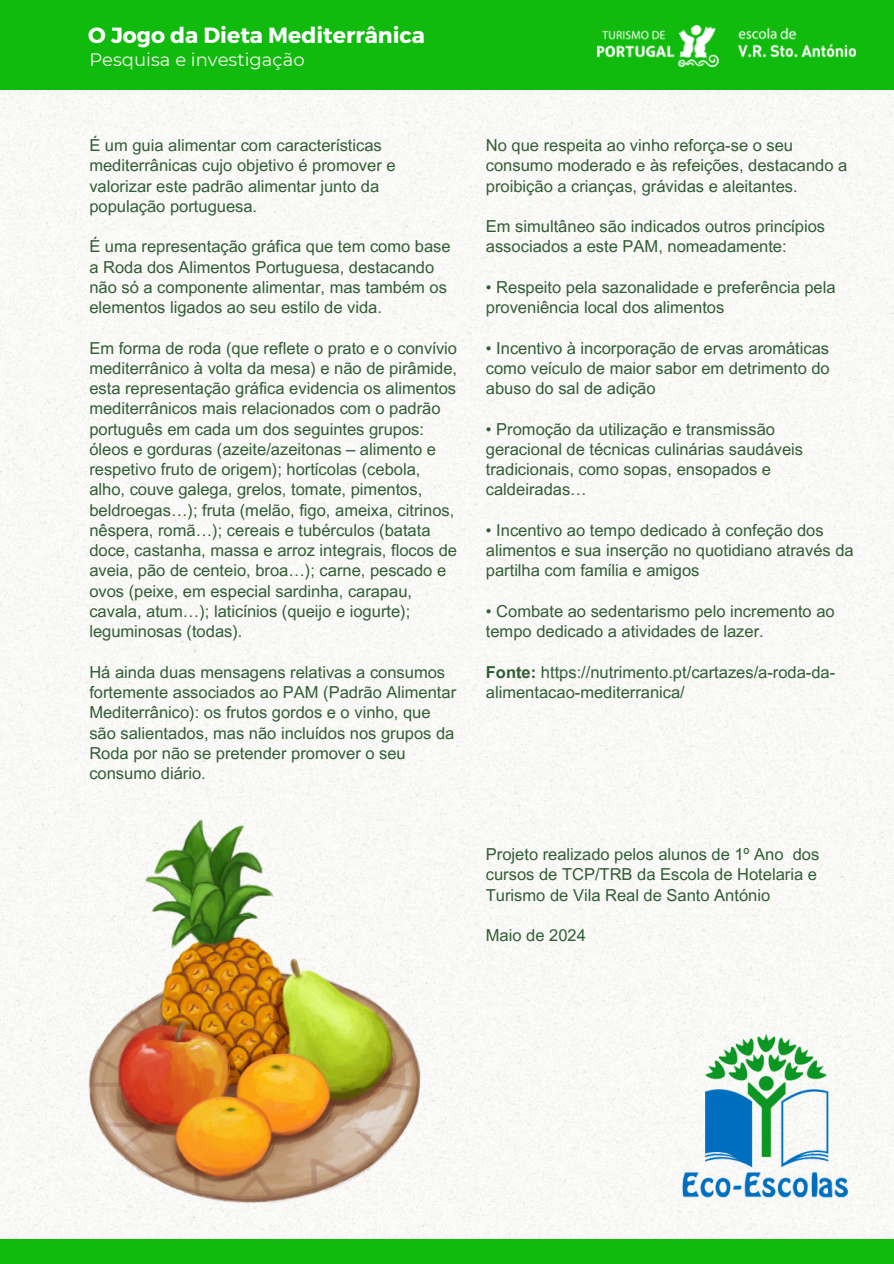
<style>
.page{position:relative;width:894px;height:1264px;background:#fff}
.page>*{position:absolute;margin:0;border:0;box-sizing:border-box;transform-origin:0 0}
.t1{font:700 21.9px "Montserrat";color:#fff}
.t2{font:18px "Montserrat";color:#f7f6f1}
.t3{font:16.5px/20.2px "Arial MT Pro";color:#315d34}
.s1{font-weight:700}
</style>
<div class="page">
<img style="left:0;top:89px;width:893px;height:1149px">
<div style="left:0;top:0;width:893px;height:89px;background:#10bb0d"></div>
<div style="left:0;top:1238px;width:893px;height:25px;background:#10bb0d"></div>
<img style="left:597px;top:25px;width:258px;height:42px">
<img style="left:88px;top:818px;width:333px;height:385px">
<img style="left:677px;top:1029px;width:178px;height:174px">
<p class="t1" style="left:88px;top:21px;width:338px">O Jogo da Dieta Mediterrânica</p>
<p class="t2" style="left:89px;top:49px;width:217px">Pesquisa e investigação</p>
<p class="t3" style="left:89px;top:137px;width:308px">É um guia alimentar com características mediterrânicas cujo objetivo é promover e valorizar este padrão alimentar junto da população portuguesa.</p>
<p class="t3" style="left:89px;top:238px;width:363px">É uma representação gráfica que tem como base a Roda dos Alimentos Portuguesa, destacando não só a componente alimentar, mas também os elementos ligados ao seu estilo de vida.</p>
<p class="t3" style="left:89px;top:340px;width:369px">Em forma de roda (que reflete o prato e o convívio mediterrânico à volta da mesa) e não de pirâmide, esta representação gráfica evidencia os alimentos mediterrânicos mais relacionados com o padrão português em cada um dos seguintes grupos: óleos e gorduras (azeite/azeitonas – alimento e respetivo fruto de origem); hortícolas (cebola, alho, couve galega, grelos, tomate, pimentos, beldroegas…); fruta (melão, figo, ameixa, citrinos, nêspera, romã…); cereais e tubérculos (batata doce, castanha, massa e arroz integrais, flocos de aveia, pão de centeio, broa…); carne, pescado e ovos (peixe, em especial sardinha, carapau, cavala, atum…); laticínios (queijo e iogurte); leguminosas (todas).</p>
<p class="t3" style="left:89px;top:664px;width:368px">Há ainda duas mensagens relativas a consumos fortemente associados ao PAM (Padrão Alimentar Mediterrânico): os frutos gordos e o vinho, que são salientados, mas não incluídos nos grupos da Roda por não se pretender promover o seu consumo diário.</p>
<p class="t3" style="left:485px;top:137px;width:363px">No que respeita ao vinho reforça-se o seu consumo moderado e às refeições, destacando a proibição a crianças, grávidas e aleitantes.</p>
<p class="t3" style="left:485px;top:218px;width:341px">Em simultâneo são indicados outros princípios associados a este PAM, nomeadamente:</p>
<p class="t3" style="left:485px;top:279px;width:351px">• Respeito pela sazonalidade e preferência pela proveniência local dos alimentos</p>
<p class="t3" style="left:485px;top:340px;width:345px;text-align:justify">• Incentivo à incorporação de ervas aromáticas como veículo de maior sabor em detrimento do abuso do sal de adição</p>
<p class="t3" style="left:485px;top:421px;width:319px">• Promoção da utilização e transmissão geracional de técnicas culinárias saudáveis tradicionais, como sopas, ensopados e caldeiradas…</p>
<p class="t3" style="left:485px;top:522px;width:369px">• Incentivo ao tempo dedicado à confeção dos alimentos e sua inserção no quotidiano através da partilha com família e amigos</p>
<p class="t3" style="left:485px;top:603px;width:350px">• Combate ao sedentarismo pelo incremento ao tempo dedicado a atividades de lazer.</p>
<p class="t3" style="left:485px;top:664px;width:351px"><span class="s1">Fonte:</span> https://nutrimento.pt/cartazes/a-roda-da&shy;alimentacao-mediterranica/</p>
<p class="t3" style="left:485px;top:846px;width:335px">Projeto realizado pelos alunos de 1º Ano dos cursos de TCP/TRB da Escola de Hotelaria e<br>Turismo de Vila Real de Santo António</p>
<p class="t3" style="left:485px;top:927px;width:101px">Maio de 2024</p>
</div>
